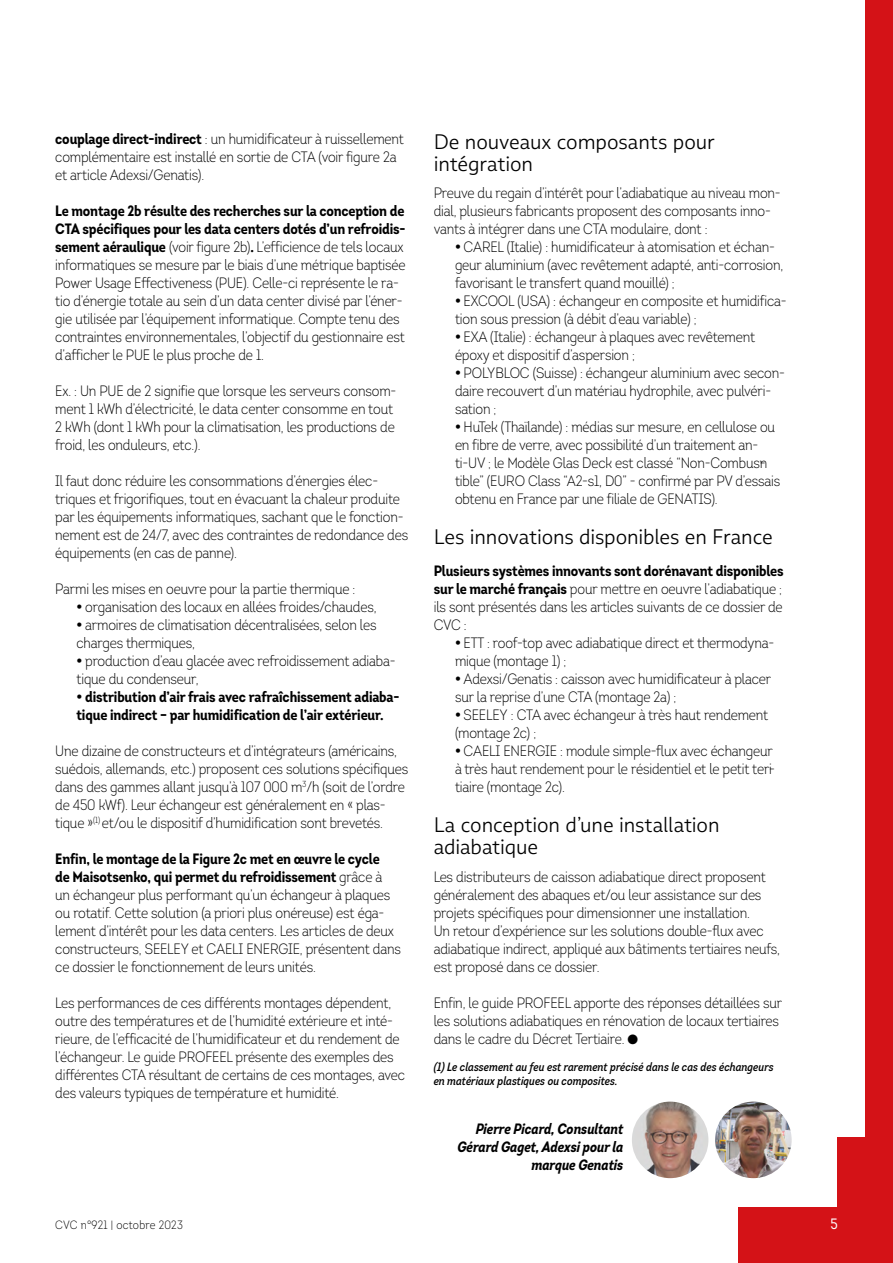
<style>
.page{position:relative;width:893px;height:1263px;background:#fff}
.page>*{position:absolute;margin:0;border:0;box-sizing:border-box;transform-origin:0 0}
.INTER_DOS{font:300 21px/22.5px "Multiple Sans Pro";letter-spacing:-.005em;color:#000}
.TEXTE_COURANT{font:300 15px/18px "Intro Cond";letter-spacing:-.01em;color:#000}
.t1{font:700 15px/18px "Intro Cond";letter-spacing:-.01em;color:#000}
.SIGNATURE{font:italic 700 15px/18px "Intro Cond";letter-spacing:-.01em;color:#000;text-align:right}
.t2{font:15px "Intro Cond";color:#fff}
.NOTES{font:italic 600 12px "Intro Cond";color:#000}
.t3{font:300 12px "Intro Cond";letter-spacing:.02em;color:#000}
.s1{font-weight:700}
</style>
<div class="page">
<div style="left:865px;top:0;width:28px;height:1204px;background:#d41217"></div>
<div style="left:738px;top:1208px;width:155px;height:55px;background:#d41217"></div>
<div style="left:838px;top:1137px;width:55px;height:71px;background:#d41217"></div>
<img style="left:632px;top:1101px;width:76px;height:77px;border-radius:38px">
<img style="left:715px;top:1101px;width:77px;height:77px;border-radius:38px">
<p class="TEXTE_COURANT" style="left:55px;top:130px;width:350px"><span class="s1">couplage direct-indirect</span> : un humidificateur à ruissellement complémentaire est installé en sortie de CTA (voir figure 2a et article Adexsi/Genatis).</p>
<p class="TEXTE_COURANT" style="left:55px;top:202px;width:352px"><span class="s1">Le montage 2b résulte des recherches sur la conception de CTA spécifiques pour les data centers dotés d’un refroidis&shy;sement aéraulique</span> (voir figure 2b)<span class="s1">.</span> L’efficience de tels locaux informatiques se mesure par le biais d’une métrique baptisée Power Usage Effectiveness (PUE). Celle-ci représente le ra&shy;tio d’énergie totale au sein d’un data center divisé par l’éner&shy;gie utilisée par l’équipement informatique. Compte tenu des contraintes environnementales, l’objectif du gestionnaire est d’afficher le PUE le plus proche de 1.</p>
<p class="TEXTE_COURANT" style="left:55px;top:382px;width:343px">Ex. : Un PUE de 2 signifie que lorsque les serveurs consom&shy;ment 1 kWh d’électricité, le data center consomme en tout 2 kWh (dont 1 kWh pour la climatisation, les productions de froid, les onduleurs, etc.).</p>
<p class="TEXTE_COURANT" style="left:55px;top:472px;width:354px">Il faut donc réduire les consommations d’énergies élec&shy;triques et frigorifiques, tout en évacuant la chaleur produite par les équipements informatiques, sachant que le fonction&shy;nement est de 24/7, avec des contraintes de redondance des équipements (en cas de panne).</p>
<p class="TEXTE_COURANT" style="left:55px;top:580px;width:302px">Parmi les mises en oeuvre pour la partie thermique :</p>
<p class="TEXTE_COURANT" style="left:77px;top:598px;width:301px"><span class="s1">•</span> organisation des locaux en allées froides/chaudes,</p>
<p class="TEXTE_COURANT" style="left:77px;top:616px;width:302px"><span class="s1">•</span> armoires de climatisation décentralisées, selon les charges thermiques,</p>
<p class="TEXTE_COURANT" style="left:77px;top:652px;width:321px"><span class="s1">•</span> production d’eau glacée avec refroidissement adiaba&shy;tique du condenseur,</p>
<p class="t1" style="left:77px;top:688px;width:324px">• distribution d’air frais avec rafraîchissement adiaba&shy;tique indirect – par humidification de l’air extérieur.</p>
<p class="TEXTE_COURANT" style="left:55px;top:742px;width:354px">Une dizaine de constructeurs et d’intégrateurs (américains, suédois, allemands, etc.) proposent ces solutions spécifiques dans des gammes allant jusqu’à 107 000 m<sup>3</sup>/h (soit de l’ordre de 450 kWf). Leur échangeur est généralement en « plas&shy;tique »<sup>(1)</sup> et/ou le dispositif d’humidification sont brevetés.</p>
<p class="TEXTE_COURANT" style="left:55px;top:850px;width:347px"><span class="s1">Enfin, le montage de la Figure 2c met en œuvre le cycle<br>de Maisotsenko, qui permet du refroidissement</span> grâce à<br>un échangeur plus performant qu’un échangeur à plaques ou rotatif. Cette solution (a priori plus onéreuse) est éga&shy;lement d’intérêt pour les data centers. Les articles de deux constructeurs, SEELEY et CAELI ENERGIE, présentent dans ce dossier le fonctionnement de leurs unités.</p>
<p class="TEXTE_COURANT" style="left:55px;top:994px;width:351px">Les performances de ces différents montages dépendent, outre des températures et de l’humidité extérieure et inté&shy;rieure, de l’efficacité de l’humidificateur et du rendement de l’échangeur. Le guide PROFEEL présente des exemples des différentes CTA résultant de certains de ces montages, avec des valeurs typiques de température et humidité.</p>
<p class="INTER_DOS" style="left:434px;top:130px;width:282px">De nouveaux composants pour intégration</p>
<p class="TEXTE_COURANT" style="left:434px;top:184px;width:349px">Preuve du regain d’intérêt pour l’adiabatique au niveau mon&shy;dial, plusieurs fabricants proposent des composants inno&shy;vants à intégrer dans une CTA modulaire, dont :</p>
<p class="TEXTE_COURANT" style="left:455px;top:238px;width:330px"><span class="s1">•</span> CAREL (Italie) : humidificateur à atomisation et échan&shy;geur aluminium (avec revêtement adapté, anti-corrosion, favorisant le transfert quand mouillé) ;</p>
<p class="TEXTE_COURANT" style="left:455px;top:292px;width:333px"><span class="s1">•</span> EXCOOL (USA) : échangeur en composite et humidifica&shy;tion sous pression (à débit d’eau variable) ;</p>
<p class="TEXTE_COURANT" style="left:455px;top:328px;width:302px"><span class="s1">•</span> EXA (Italie) : échangeur à plaques avec revêtement époxy et dispositif d’aspersion ;</p>
<p class="TEXTE_COURANT" style="left:455px;top:364px;width:331px"><span class="s1">•</span> POLYBLOC (Suisse) : échangeur aluminium avec secon&shy;daire recouvert d’un matériau hydrophile, avec pulvéri&shy;sation ;</p>
<p class="TEXTE_COURANT" style="left:455px;top:418px;width:327px"><span class="s1">•</span> HuTek (Thaïlande) : médias sur mesure, en cellulose ou en fibre de verre, avec possibilité d’un traitement an&shy;ti-UV ; le Modèle Glas Deck est classé “Non-Combus&shy;tible” (EURO Class “A2-s1, D0” - confirmé par PV d’essais obtenu en France par une filiale de GENATIS).</p>
<p class="INTER_DOS" style="left:434px;top:525px;width:341px">Les innovations disponibles en France</p>
<p class="TEXTE_COURANT" style="left:434px;top:562px;width:351px;text-align:justify"><span class="s1">Plusieurs systèmes innovants sont dorénavant disponibles sur le marché français</span> pour mettre en oeuvre l’adiabatique ; ils sont présentés dans les articles suivants de ce dossier de CVC :</p>
<p class="TEXTE_COURANT" style="left:455px;top:634px;width:321px"><span class="s1">•</span> ETT : roof-top avec adiabatique direct et thermodyna&shy;mique (montage 1) ;</p>
<p class="TEXTE_COURANT" style="left:455px;top:670px;width:318px"><span class="s1">•</span> Adexsi/Genatis : caisson avec humidificateur à placer sur la reprise d’une CTA (montage 2a) ;</p>
<p class="TEXTE_COURANT" style="left:455px;top:706px;width:315px"><span class="s1">•</span> SEELEY : CTA avec échangeur à très haut rendement (montage 2c) ;</p>
<p class="TEXTE_COURANT" style="left:455px;top:742px;width:321px"><span class="s1">•</span> CAELI ENERGIE : module simple-flux avec échangeur à très haut rendement pour le résidentiel et le petit ter&shy;tiaire (montage 2c).</p>
<p class="INTER_DOS" style="left:434px;top:813px;width:287px">La conception d’une installation adiabatique</p>
<p class="TEXTE_COURANT" style="left:434px;top:868px;width:334px">Les distributeurs de caisson adiabatique direct proposent généralement des abaques et/ou leur assistance sur des projets spécifiques pour dimensionner une installation.</p>
<p class="TEXTE_COURANT" style="left:434px;top:922px;width:348px">Un retour d’expérience sur les solutions double-flux avec adiabatique indirect, appliqué aux bâtiments tertiaires neufs, est proposé dans ce dossier.</p>
<p class="TEXTE_COURANT" style="left:434px;top:994px;width:350px">Enfin, le guide PROFEEL apporte des réponses détaillées sur les solutions adiabatiques en rénovation de locaux tertiaires dans le cadre du Décret Tertiaire. ●</p>
<p class="NOTES" style="left:434px;top:1059px;width:341px">(1) Le classement au feu est rarement précisé dans le cas des échangeurs</p>
<p class="NOTES" style="left:434px;top:1073px;width:185px">en matériaux plastiques ou composites.</p>
<p class="SIGNATURE" style="left:476px;top:1120px;width:149px">Pierre Picard, Consultant</p>
<p class="SIGNATURE" style="left:457px;top:1138px;width:167px">Gérard Gaget, Adexsi pour la marque Genatis</p>
<p class="t3" style="left:55px;top:1217px;width:129px">CVC n°921 | octobre 2023</p>
<p class="t2" style="left:830px;top:1215px;width:9px">5</p>
</div>
